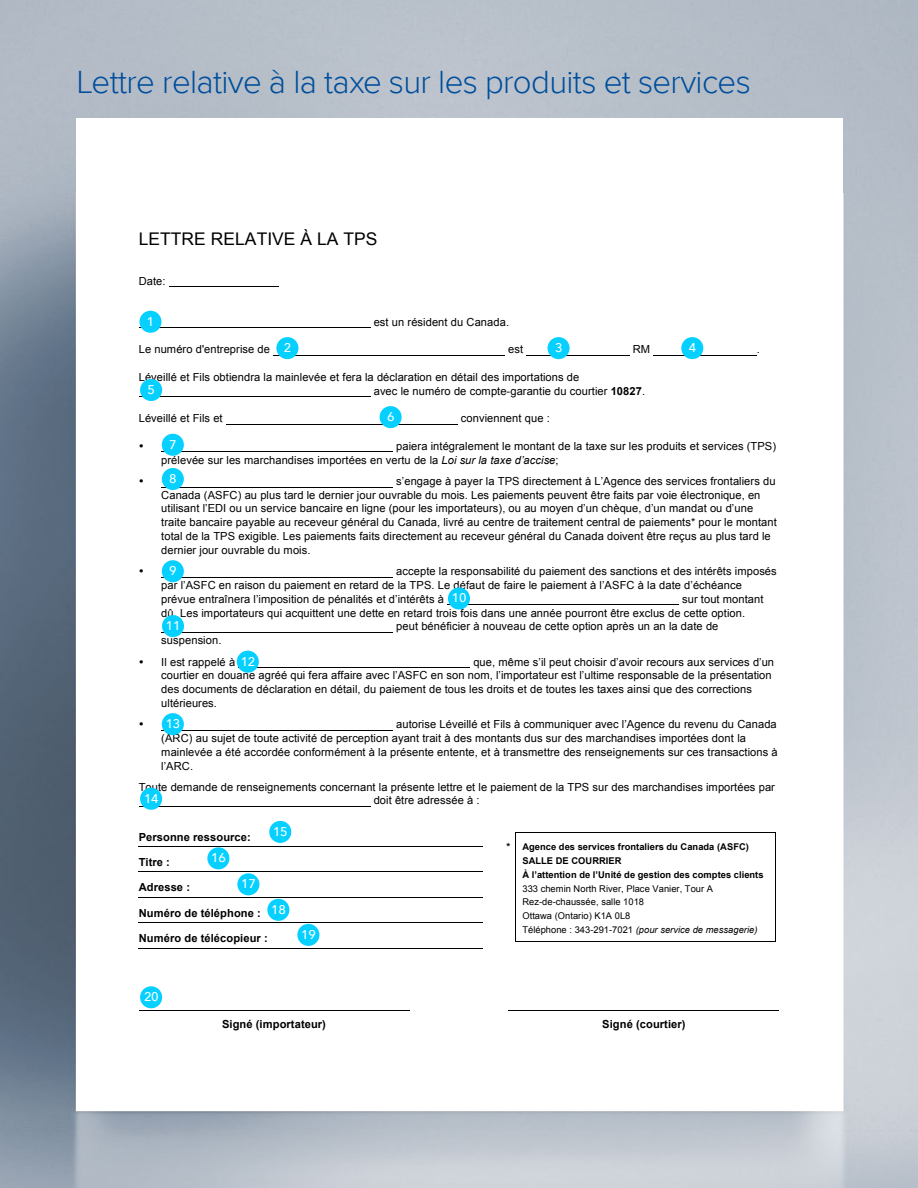
<style>
.page{position:relative;width:918px;height:1188px;background:#fff}
.page>*{position:absolute;margin:0;border:0;box-sizing:border-box;transform-origin:0 0}
.t1{font:300 33px "Proxima Nova";letter-spacing:-.02em;color:#004e9c}
.t2{font:17.4px "Arial";letter-spacing:.005em;color:#000}
.t3{font:500 12.6px "Avenir Next";letter-spacing:-.03em;color:#fff}
.t4{font:11.1px/13.8px "Arial";letter-spacing:.01em;color:#000}
.t5{font:700 11.1px "Arial";letter-spacing:.01em;color:#000}
.t6{font:11.1px "Symbol";color:#000}
.t7{font:9.3px/13.8px "Arial";letter-spacing:.005em;color:#000}
.t8{font:700 9.3px/13.8px "Arial";letter-spacing:.005em;color:#000}
.s1{font-weight:700}
.s2{font-style:italic}
.s3{font-size:9.9px}
</style>
<div class="page">
<img style="left:0;top:0;width:918px;height:1188px">
<div style="left:76px;top:119px;width:766px;height:992px;background:#fff"></div>
<hr style="left:169px;top:286px;width:110px;height:1px;background:#000">
<hr style="left:139px;top:328px;width:232px;height:1px;background:#000">
<hr style="left:273px;top:355px;width:232px;height:1px;background:#000">
<hr style="left:526px;top:355px;width:104px;height:1px;background:#000">
<hr style="left:654px;top:355px;width:103px;height:1px;background:#000">
<hr style="left:139px;top:397px;width:232px;height:1px;background:#000">
<hr style="left:226px;top:424px;width:232px;height:1px;background:#000">
<hr style="left:161px;top:452px;width:232px;height:1px;background:#000">
<hr style="left:161px;top:487px;width:232px;height:1px;background:#000">
<hr style="left:161px;top:577px;width:232px;height:1px;background:#000">
<hr style="left:447px;top:604px;width:232px;height:1px;background:#000">
<hr style="left:161px;top:632px;width:232px;height:1px;background:#000">
<hr style="left:238px;top:667px;width:232px;height:1px;background:#000">
<hr style="left:161px;top:730px;width:232px;height:1px;background:#000">
<hr style="left:139px;top:806px;width:232px;height:1px;background:#000">
<hr style="left:516px;top:832px;width:259px;height:1px;background:#000">
<hr style="left:516px;top:839px;width:1px;height:103px;background:#000">
<hr style="left:516px;top:942px;width:259px;height:1px;background:#000">
<hr style="left:775px;top:839px;width:1px;height:103px;background:#000">
<hr style="left:139px;top:846px;width:135px;height:1px;background:#000">
<hr style="left:274px;top:846px;width:209px;height:1px;background:#000">
<hr style="left:139px;top:872px;width:135px;height:1px;background:#000">
<hr style="left:274px;top:872px;width:209px;height:1px;background:#000">
<hr style="left:139px;top:897px;width:135px;height:1px;background:#000">
<hr style="left:274px;top:897px;width:209px;height:1px;background:#000">
<hr style="left:139px;top:922px;width:135px;height:1px;background:#000">
<hr style="left:274px;top:922px;width:209px;height:1px;background:#000">
<hr style="left:139px;top:948px;width:135px;height:1px;background:#000">
<hr style="left:274px;top:948px;width:209px;height:1px;background:#000">
<hr style="left:139px;top:1010px;width:270px;height:1px;background:#000">
<hr style="left:509px;top:1010px;width:270px;height:1px;background:#000">
<div style="left:139px;top:311px;width:23px;height:22px;background:#06d0ff;border-radius:50%"></div>
<div style="left:276px;top:337px;width:22px;height:22px;background:#06d0ff;border-radius:50%"></div>
<div style="left:548px;top:337px;width:22px;height:22px;background:#06d0ff;border-radius:50%"></div>
<div style="left:681px;top:337px;width:22px;height:22px;background:#06d0ff;border-radius:50%"></div>
<div style="left:140px;top:379px;width:22px;height:22px;background:#06d0ff;border-radius:50%"></div>
<div style="left:380px;top:406px;width:22px;height:22px;background:#06d0ff;border-radius:50%"></div>
<div style="left:162px;top:560px;width:22px;height:22px;background:#06d0ff;border-radius:50%"></div>
<div style="left:162px;top:468px;width:22px;height:22px;background:#06d0ff;border-radius:50%"></div>
<div style="left:448px;top:587px;width:22px;height:23px;background:#06d0ff;border-radius:50%"></div>
<div style="left:162px;top:615px;width:22px;height:22px;background:#06d0ff;border-radius:50%"></div>
<div style="left:162px;top:434px;width:22px;height:22px;background:#06d0ff;border-radius:50%"></div>
<div style="left:237px;top:651px;width:22px;height:22px;background:#06d0ff;border-radius:50%"></div>
<div style="left:162px;top:713px;width:22px;height:22px;background:#06d0ff;border-radius:50%"></div>
<div style="left:207px;top:847px;width:22px;height:22px;background:#06d0ff;border-radius:50%"></div>
<div style="left:237px;top:873px;width:22px;height:22px;background:#06d0ff;border-radius:50%"></div>
<div style="left:267px;top:899px;width:22px;height:22px;background:#06d0ff;border-radius:50%"></div>
<div style="left:140px;top:788px;width:22px;height:22px;background:#06d0ff;border-radius:50%"></div>
<div style="left:269px;top:821px;width:22px;height:22px;background:#06d0ff;border-radius:50%"></div>
<div style="left:297px;top:924px;width:22px;height:22px;background:#06d0ff;border-radius:50%"></div>
<div style="left:140px;top:986px;width:22px;height:22px;background:#06d0ff;border-radius:50%"></div>
<h1 class="t1" style="left:77px;top:63px;width:676px">Lettre relative à la taxe sur les produits et services</h1>
<h2 class="t2" style="left:139px;top:227px;width:240px">LETTRE RELATIVE À LA TPS</h2>
<p class="t4" style="left:139px;top:274px;width:28px">Date:</p>
<p class="t4" style="left:374px;top:315px;width:137px">est un résident du Canada.</p>
<p class="t4" style="left:139px;top:343px;width:133px">Le numéro d'entreprise de</p>
<p class="t4" style="left:508px;top:343px;width:17px">est</p>
<p class="t4" style="left:633px;top:343px;width:19px">RM</p>
<p class="t4" style="left:757px;top:343px;width:5px">.</p>
<p class="t4" style="left:374px;top:370px;width:273px;text-indent:-235px">Léveillé et Fils obtiendra la mainlevée et fera la déclaration en détail des importations de<br>avec le numéro de compte-garantie du courtier <span class="s1">10827</span>.</p>
<p class="t4" style="left:139px;top:412px;width:85px">Léveillé et Fils et</p>
<p class="t4" style="left:461px;top:412px;width:90px">conviennent que :</p>
<p class="t6" style="left:139px;top:441px;width:7px">•</p>
<p class="t4" style="left:161px;top:439px;width:616px;text-indent:235px">paiera intégralement le montant de la taxe sur les produits et services (TPS) prélevée sur les marchandises importées en vertu de la <span class="s2">Loi sur la taxe d’accise</span>;</p>
<p class="t6" style="left:139px;top:476px;width:7px">•</p>
<p class="t4" style="left:161px;top:474px;width:617px;text-indent:235px">s’engage à payer la TPS directement à L’Agence des services frontaliers du Canada (ASFC) au plus tard le dernier jour ouvrable du mois. Les paiements peuvent être faits par voie électronique, en utilisant l’EDI ou un service bancaire en ligne (pour les importateurs), ou au moyen d’un chèque, d’un mandat ou d’une traite bancaire payable au receveur général du Canada, livré au centre de traitement central de paiements* pour le montant total de la TPS exigible. Les paiements faits directement au receveur général du Canada doivent être reçus au plus tard le dernier jour ouvrable du mois.</p>
<p class="t6" style="left:139px;top:566px;width:7px">•</p>
<p class="t4" style="left:161px;top:565px;width:617px;text-indent:235px">accepte la responsabilité du paiement des sanctions et des intérêts imposés par l’ASFC en raison du paiement en retard de la TPS. Le défaut de faire le paiement à l’ASFC à la date d’échéance prévue entraînera l’imposition de pénalités et d’intérêts à</p>
<p class="t3" style="left:147px;top:311px;width:9px">1</p>
<p class="t3" style="left:284px;top:337px;width:9px">2</p>
<p class="t3" style="left:555px;top:337px;width:9px">3</p>
<p class="t3" style="left:689px;top:337px;width:9px">4</p>
<p class="t3" style="left:148px;top:379px;width:9px">5</p>
<p class="t3" style="left:387px;top:406px;width:9px">6</p>
<p class="t3" style="left:169px;top:434px;width:9px">7</p>
<p class="t3" style="left:169px;top:468px;width:9px">8</p>
<p class="t3" style="left:169px;top:560px;width:9px">9</p>
<p class="t3" style="left:452px;top:587px;width:16px">10</p>
<p class="t4" style="left:682px;top:592px;width:83px">sur tout montant</p>
<p class="t4" style="left:161px;top:606px;width:585px">dû. Les importateurs qui acquittent une dette en retard trois fois dans une année pourront être exclus de cette option.</p>
<p class="t4" style="left:396px;top:620px;width:324px">peut bénéficier à nouveau de cette option après un an la date de</p>
<p class="t4" style="left:161px;top:633px;width:62px">suspension.</p>
<p class="t4" style="left:139px;top:655px;width:98px">• Il est rappelé à</p>
<p class="t3" style="left:166px;top:615px;width:16px">11</p>
<p class="t3" style="left:241px;top:650px;width:16px">12</p>
<p class="t4" style="left:161px;top:655px;width:614px;text-indent:312px">que, même s’il peut choisir d’avoir recours aux services d’un courtier en douane agréé qui fera affaire avec l’ASFC en son nom, l’importateur est l’ultime responsable de la présentation des documents de déclaration en détail, du paiement de tous les droits et de toutes les taxes ainsi que des corrections ultérieures.</p>
<p class="t3" style="left:166px;top:713px;width:16px">13</p>
<p class="t6" style="left:139px;top:719px;width:7px">•</p>
<p class="t4" style="left:161px;top:717px;width:618px;text-indent:235px">autorise Léveillé et Fils à communiquer avec l’Agence du revenu du Canada (ARC) au sujet de toute activité de perception ayant trait à des montants dus sur des marchandises importées dont la mainlevée a été accordée conformément à la présente entente, et à transmettre des renseignements sur ces transactions à l’ARC.</p>
<p class="t4" style="left:374px;top:780px;width:403px;text-indent:-235px">Toute demande de renseignements concernant la présente lettre et le paiement de la TPS sur des marchandises importées par doit être adressée à :</p>
<p class="t5" style="left:139px;top:829px;width:114px">Personne ressource:</p>
<p class="t8" style="left:522px;top:840px;width:243px;text-indent:-16px"><span class="s3">*</span> Agence des services frontaliers du Canada (ASFC)<br>SALLE DE COURRIER<br>À l’attention de l’Unité de gestion des comptes clients</p>
<p class="t7" style="left:522px;top:882px;width:237px">333 chemin North River, Place Vanier, Tour A Rez-de-chaussée, salle 1018<br>Ottawa (Ontario) K1A 0L8<br>Téléphone : 343-291-7021 <span class="s2">(pour service de messagerie)</span></p>
<p class="t3" style="left:144px;top:788px;width:16px">14</p>
<p class="t3" style="left:273px;top:821px;width:16px">15</p>
<p class="t3" style="left:211px;top:847px;width:16px">16</p>
<p class="t5" style="left:139px;top:855px;width:33px">Titre :</p>
<p class="t5" style="left:139px;top:880px;width:53px">Adresse :</p>
<p class="t5" style="left:139px;top:905px;width:124px">Numéro de téléphone :</p>
<p class="t5" style="left:139px;top:931px;width:131px">Numéro de télécopieur :</p>
<p class="t3" style="left:241px;top:873px;width:16px">17</p>
<p class="t3" style="left:271px;top:899px;width:16px">18</p>
<p class="t3" style="left:301px;top:924px;width:16px">19</p>
<p class="t3" style="left:144px;top:986px;width:16px">20</p>
<p class="t5" style="left:222px;top:1017px;width:105px">Signé (importateur)</p>
<p class="t5" style="left:602px;top:1017px;width:85px">Signé (courtier)</p>
</div>
